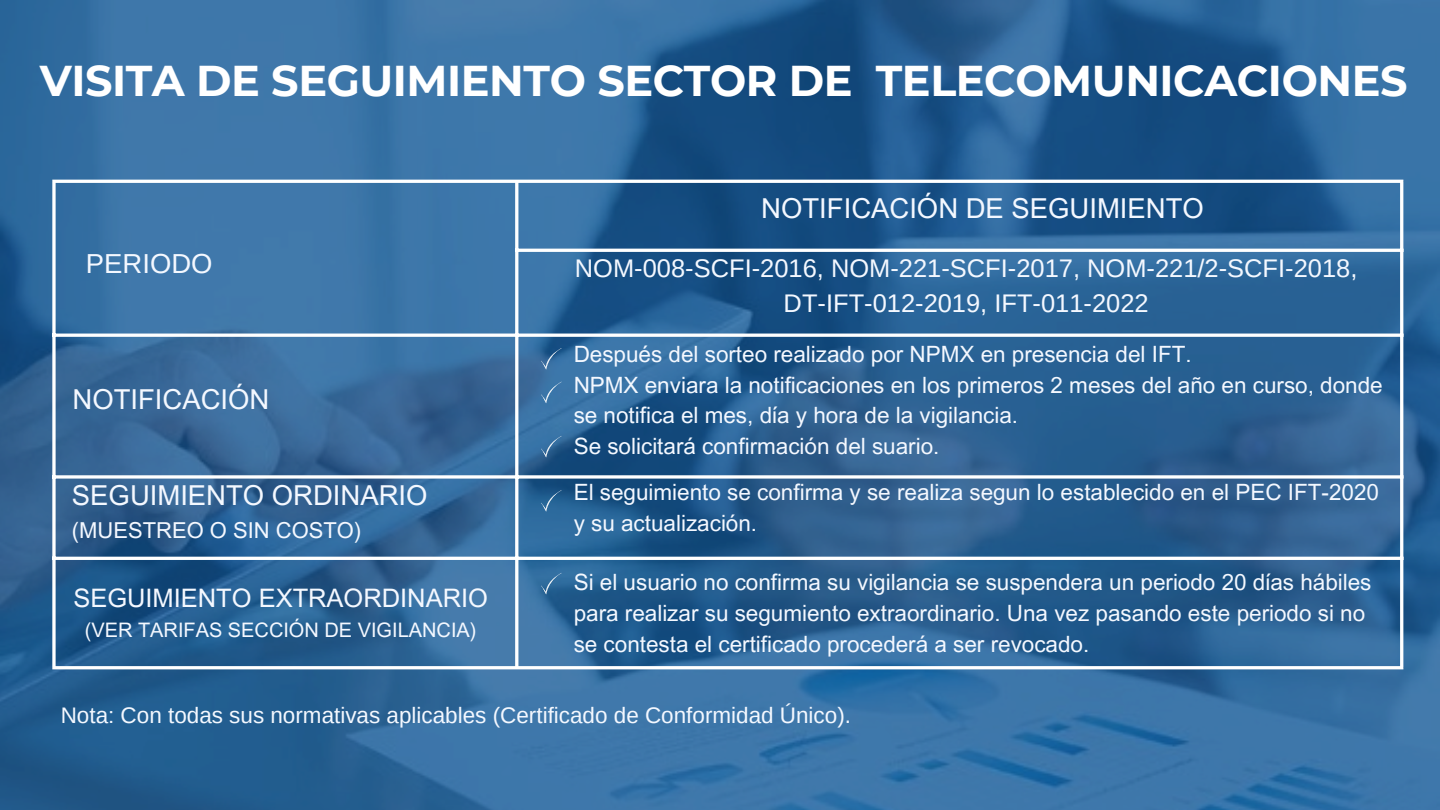
<style>
.page{position:relative;width:1440px;height:810px;background:#fff}
.page>*{position:absolute;margin:0;border:0;box-sizing:border-box;transform-origin:0 0}
.t1{font:700 43px "Montserrat";letter-spacing:-.01em;color:#fff}
.t2{font:27.5px "Arial MT Pro";color:#f4f8ff}
.t3{font:27.5px "Arimo";color:#f4f8ff}
.t4{font:25.5px/35.2px "Arimo";color:#f4f8ff;text-align:center}
.t5{font:25.5px "Arial MT Pro";color:#f4f8ff}
.t6{font:22.5px/30.8px "Arial MT Pro";color:#f4f8ff}
.t7{font:22.5px "Arimo";color:#f4f8ff}
.t8{font:22px "Arial MT Pro";color:#f4f8ff}
.t9{font:20px "Arial MT Pro";color:#f4f8ff}
</style>
<div class="page">
<img style="left:0;top:0;width:1440px;height:810px">
<svg style="left:52px;top:183px;width:4px;height:483px"></svg>
<hr style="left:515px;top:183px;width:3px;height:483px;background:#fff">
<hr style="left:1400px;top:183px;width:3px;height:483px;background:#fff">
<hr style="left:52px;top:180px;width:1351px;height:3px;background:#fff">
<hr style="left:515px;top:249px;width:888px;height:3px;background:#fff">
<hr style="left:52px;top:334px;width:1351px;height:3px;background:#fff">
<svg style="left:52px;top:475px;width:1348px;height:4px"></svg>
<hr style="left:52px;top:557px;width:1351px;height:3px;background:#fff">
<hr style="left:52px;top:666px;width:1351px;height:3px;background:#fff">
<svg style="left:541px;top:348px;width:21px;height:22px"></svg>
<svg style="left:541px;top:382px;width:21px;height:21px"></svg>
<svg style="left:541px;top:490px;width:21px;height:22px"></svg>
<svg style="left:541px;top:573px;width:21px;height:21px"></svg>
<svg style="left:541px;top:436px;width:21px;height:22px"></svg>
<p class="t1" style="left:40px;top:54px;width:1369px">VISITA DE SEGUIMIENTO SECTOR DE TELECOMUNICACIONES</p>
<p class="t3" style="left:86px;top:248px;width:128px">PERIODO</p>
<h2 class="t2" style="left:73px;top:389px;width:198px">NOTIFICACIÓN</h2>
<p class="t2" style="left:72px;top:485px;width:357px">SEGUIMIENTO ORDINARIO</p>
<p class="t8" style="left:72px;top:522px;width:291px">(MUESTREO O SIN COSTO)</p>
<p class="t5" style="left:73px;top:589px;width:416px">SEGUIMIENTO EXTRAORDINARIO</p>
<h2 class="t9" style="left:85px;top:623px;width:393px">(VER TARIFAS SECCIÓN DE VIGILANCIA)</h2>
<h1 class="t2" style="left:761px;top:198px;width:444px">NOTIFICACIÓN DE SEGUIMIENTO</h1>
<p class="t4" style="left:575px;top:251px;width:784px">NOM-008-SCFI-2016, NOM-221-SCFI-2017, NOM-221/2-SCFI-2018,<br>DT-IFT-012-2019, IFT-011-2022</p>
<h2 class="t6" style="left:574px;top:342px;width:811px">Después del sorteo realizado por NPMX en presencia del IFT.<br>NPMX enviara la notificaciones en los primeros 2 meses del año en curso, donde se notifica el mes, día y hora de la vigilancia.<br>Se solicitará confirmación del suario.</h2>
<h3 class="t6" style="left:574px;top:480px;width:807px">El seguimiento se confirma y se realiza segun lo establecido en el PEC IFT-2020 y su actualización.</h3>
<p class="t6" style="left:574px;top:570px;width:799px">Si el usuario no confirma su vigilancia se suspendera un periodo 20 días hábiles para realizar su segumiento extraordinario. Una vez pasando este periodo si no se contesta el certificado procederá a ser revocado.</p>
<p class="t7" style="left:61px;top:703px;width:792px">Nota: Con todas sus normativas aplicables (Certificado de Conformidad Único).</p>
</div>
